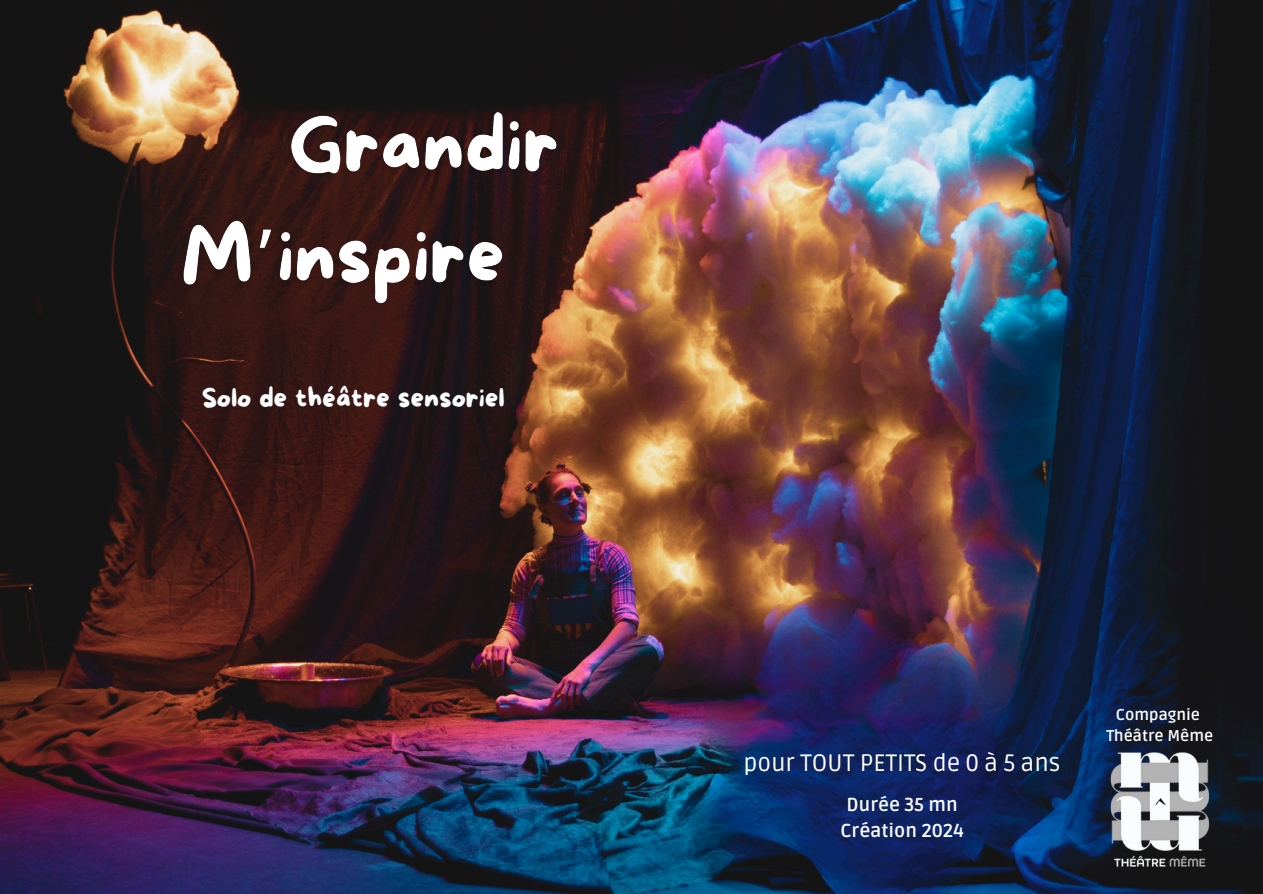
<style>
.page{position:relative;width:1263px;height:894px;background:#fff}
.page>*{position:absolute;margin:0;border:0;box-sizing:border-box;transform-origin:0 0}
.t1{font:26.7px "More Sugar";color:#fafdfd}
.t2{font:23.85px "Ruda";color:#fff}
.t3{font:700 18.6px/25.8px "Ruda";color:#fafdfd;text-align:center}
.t4{font:700 15.6px "Ruda";color:#fff}
</style>
<div class="page">
<img style="left:0;top:0;width:1263px;height:893px">
<img style="left:1107px;top:750px;width:105px;height:118px">
<img style="left:175px;top:211px;width:337px;height:104px">
<img style="left:282px;top:105px;width:285px;height:90px">
<h3 class="t1" style="left:202px;top:383px;width:305px">Solo de théâtre sensoriel</h3>
<p class="t2" style="left:744px;top:748px;width:318px">pour TOUT PETITS de 0 à 5 ans</p>
<p class="t3" style="left:840px;top:791px;width:125px">Durée 35 mn<br>Création 2024</p>
<p class="t4" style="left:1116px;top:705px;width:86px">Compagnie</p>
<h4 class="t4" style="left:1106px;top:726px;width:108px">Théâtre Même</h4>
</div>
